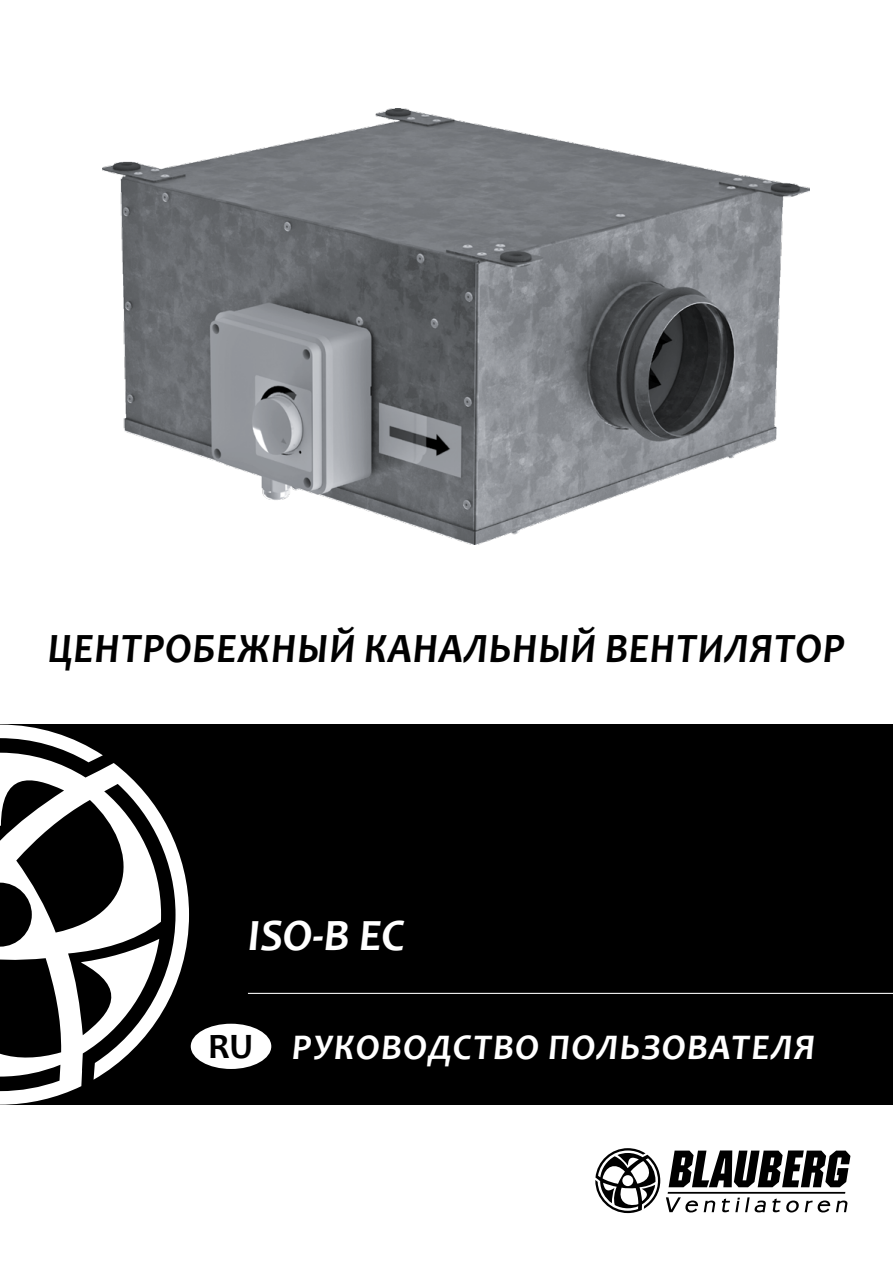
<style>
.page{position:relative;width:893px;height:1263px;background:#fff}
.page>*{position:absolute;margin:0;border:0;box-sizing:border-box;transform-origin:0 0}
.t1{font:italic 700 45px "Candara";color:#fff}
.t2{font:italic 700 42px "Candara";letter-spacing:.02em;color:#000;scale:.96 1}
.t3{font:italic 700 36.3px "Candara";letter-spacing:.04em;color:#fff}
.t4{font:700 36px "Candara";color:#000}
</style>
<div class="page">
<div style="left:0;top:724px;width:893px;height:381px;background:#000"></div>
<hr style="left:248px;top:993px;width:645px;height:1px;background:#fff">
<svg style="left:0;top:724px;width:189px;height:381px"></svg>
<svg style="left:595px;top:1148px;width:65px;height:65px"></svg>
<svg style="left:666px;top:1150px;width:184px;height:62px"></svg>
<img style="left:102px;top:108px;width:707px;height:437px">
<div style="left:191px;top:1024px;width:80px;height:45px;background:#fff;border-radius:50%"></div>
<p class="t2" style="left:48px;top:622px;width:832px">Центробежный канальный вентилятор</p>
<p class="t1" style="left:248px;top:908px;width:158px">ISO-B EC</p>
<p class="t4" style="left:208px;top:1024px;width:47px">RU</p>
<p class="t3" style="left:292px;top:1025px;width:525px">РУКОВОДСТВО ПОЛЬЗОВАТЕЛЯ</p>
</div>
